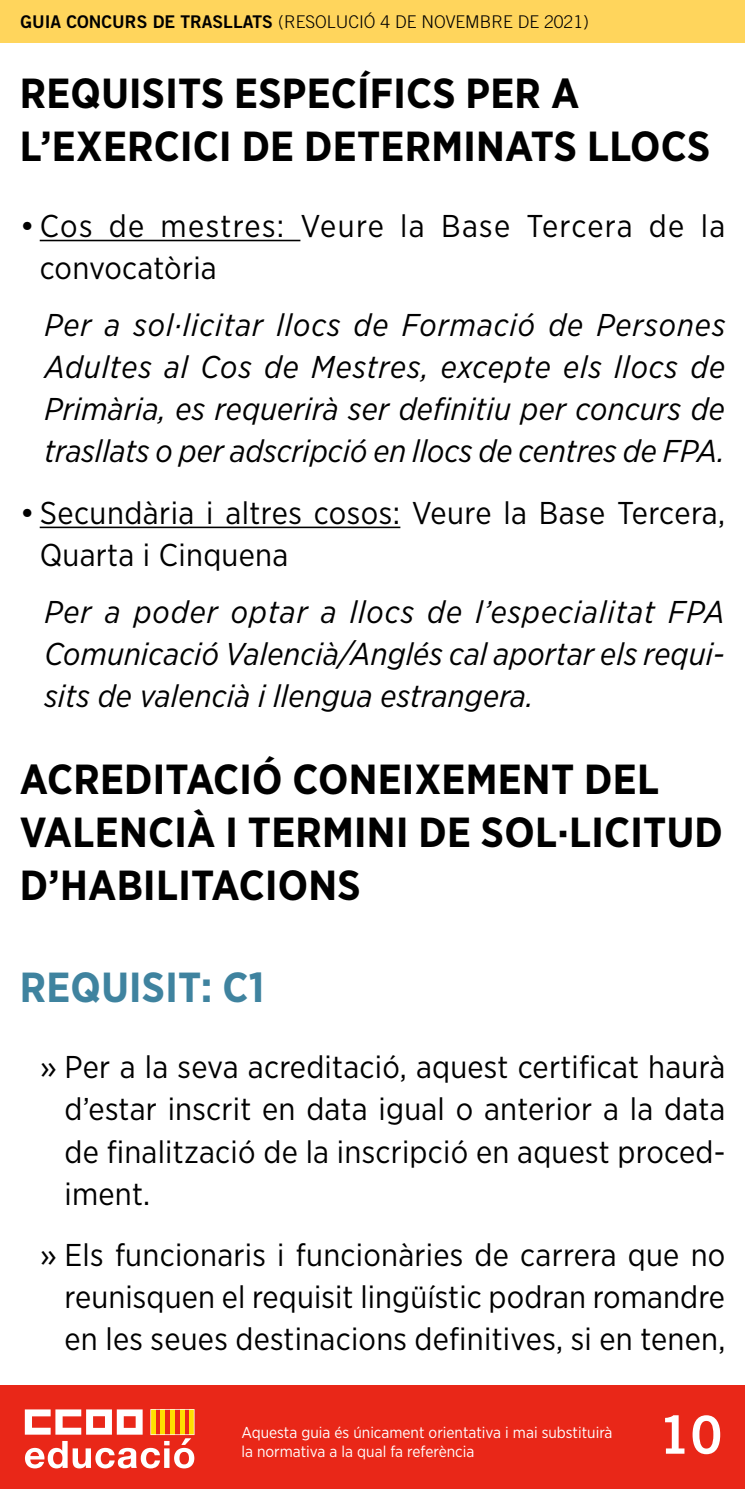
<style>
.page{position:relative;width:745px;height:1489px;background:#fff}
.page>*{position:absolute;margin:0;border:0;box-sizing:border-box;transform-origin:0 0}
.t1{font:52.5px "Trade Gothic LT Std Bd 2";color:#fff}
.t2{font:700 42px/52.5px "Gotham Narrow";letter-spacing:.005em;color:#000}
.t3{font:700 42px "Gotham Narrow";letter-spacing:.005em;color:#3f839f}
.t4{font:31.5px/42px "Gotham Narrow";letter-spacing:.01em;color:#000;text-align:justify}
.t5{font:italic 31.5px/42px "Gotham Narrow";letter-spacing:.005em;color:#000;text-align:justify}
.t6{font:31.5px/42px "Gotham Narrow";letter-spacing:.03em;color:#000}
.t7{font:300 17.5px "Trade Gothic LT Std";color:#000}
.t8{font:15.75px/18.9px "Gotham Narrow";color:#fff}
.s1{font-family:"Trade Gothic LT Std Bd 2";font-weight:400}
.s2{font-family:"Gotham"}
</style>
<div class="page">
<div style="left:0;top:1385px;width:744px;height:103px;background:#e92718"></div>
<div style="left:0;top:0;width:744px;height:42px;background:#ffd55c"></div>
<svg style="left:25px;top:1409px;width:169px;height:59px"></svg>
<hr style="left:40px;top:240px;width:260px;height:1px;background:#000">
<hr style="left:40px;top:526px;width:360px;height:2px;background:#000">
<p class="t7" style="left:20px;top:11px;width:569px"><span class="s1">GUIA CONCURS DE TRASLLATS</span> (RESOLUCIÓ 4 DE NOVEMBR E DE 2021)</p>
<h2 class="t2" style="left:20px;top:67px;width:691px">REQUISITS ESPECÍFICS PER A<br>L’EXERCICI DE DETERMINATS LLOCS</h2>
<p class="t6" style="left:40px;top:205px;width:686px;text-indent:-20px"><span class="s2">•</span>Cos de mestres: Veure la Base Tercera de la convocatòria</p>
<p class="t5" style="left:44px;top:303px;width:682px">Per a sol·licitar llocs de Formació de Persones Adultes al Cos de Mestres, excepte els llocs de Primària, es requerirà ser definitiu per concurs de trasllats o per adscripció en llocs de centres de FPA.</p>
<p class="t4" style="left:40px;top:491px;width:686px;text-indent:-20px"><span class="s2">•</span> Secundària i altres cosos: Veure la Base Tercera,<br>Quarta i Cinquena</p>
<p class="t5" style="left:44px;top:590px;width:681px">Per a poder optar a llocs de l’especialitat FPA Comunicació Valencià/Anglés cal aportar els requi&shy;sits de valencià i llengua estrangera.</p>
<h2 class="t2" style="left:20px;top:753px;width:704px">ACREDITACIÓ CONEIXEMENT DEL<br>VALENCIÀ I TERMINI DE SOL·LICITUD<br>D’HABILITACIONS</h2>
<h2 class="t3" style="left:20px;top:959px;width:246px">REQUISIT: C1</h2>
<p class="t4" style="left:64px;top:1045px;width:662px;text-indent:-25px"><span class="s2">»</span> Per a la seva acreditació, aquest certificat haurà d’estar inscrit en data igual o anterior a la data de finalització de la inscripció en aquest proced&shy;iment.</p>
<p class="t4" style="left:64px;top:1233px;width:662px;text-indent:-25px"><span class="s2">»</span> Els funcionaris i funcionàries de carrera que no reunisquen el requisit lingüístic podran romandre en les seues destinacions definitives, si en tenen,</p>
<p class="t8" style="left:241px;top:1422px;width:372px">Aquesta guia és únicament orientativa i mai substituirà la normativa a la qual fa referència</p>
<h1 class="t1" style="left:657px;top:1402px;width:66px">10</h1>
</div>
